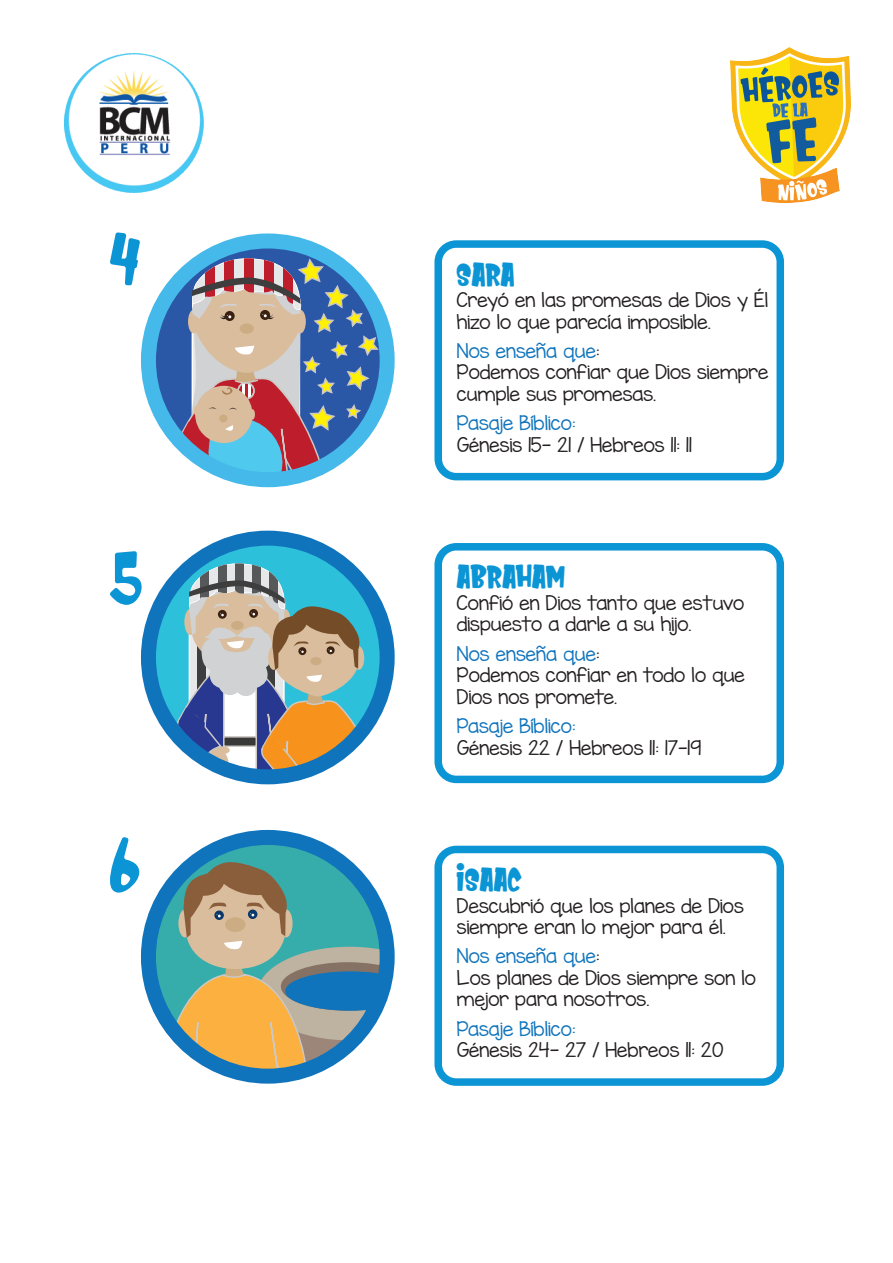
<style>
.page{position:relative;width:893px;height:1263px;background:#fff}
.page>*{position:absolute;margin:0;border:0;box-sizing:border-box;transform-origin:0 0}
.t1{font:75px "Kids Zone";color:#0c95d5}
.t2{font:31.5px "Kids Zone";color:#0c95d5}
.t3{font:18px/21.6px "KG Miss Kindergarten";color:#231f20}
.t4{font:18px "KG Miss Kindergarten";color:#1074bc}
.s1{color:#1074bc}
</style>
<div class="page">
<svg style="left:148px;top:538px;width:231px;height:239px"></svg>
<div style="left:141px;top:531px;width:254px;height:253px;border:15px solid #1074bc;border-radius:50%"></div>
<svg style="left:162px;top:837px;width:224px;height:238px;background:#8ea99b"></svg>
<div style="left:141px;top:830px;width:254px;height:254px;border:15px solid #1074bc;border-radius:50%"></div>
<img style="left:730px;top:48px;width:120px;height:155px">
<div style="left:434px;top:240px;width:350px;height:240px;border:8px solid #0c95d5;border-radius:18px"></div>
<div style="left:434px;top:543px;width:350px;height:240px;border:8px solid #0c95d5;border-radius:18px"></div>
<div style="left:434px;top:846px;width:350px;height:240px;border:8px solid #0c95d5;border-radius:18px"></div>
<svg style="left:148px;top:249px;width:231px;height:231px;background:#8e9aaf"></svg>
<div style="left:141px;top:233px;width:254px;height:254px;border:15px solid #44b9ea;border-radius:50%"></div>
<img style="left:65px;top:54px;width:139px;height:139px">
<h1 class="t1" style="left:110px;top:207px;width:33px">4</h1>
<h1 class="t1" style="left:110px;top:526px;width:35px">5</h1>
<h1 class="t1" style="left:110px;top:813px;width:32px">6</h1>
<h2 class="t2" style="left:457px;top:253px;width:59px">SARA</h2>
<p class="t3" style="left:457px;top:289px;width:313px">Creyó en las promesas de Dios y Él hizo lo que parecía imposible.</p>
<p class="t3" style="left:457px;top:340px;width:313px"><span class="s1">Nos enseña que</span>:<br>Podemos confiar que Dios siempre cumple sus promesas.</p>
<p class="t4" style="left:457px;top:411px;width:120px">Pasaje Bíblico:</p>
<p class="t3" style="left:457px;top:434px;width:237px">Génesis 15- 21 / Hebreos 11: 11</p>
<h2 class="t2" style="left:457px;top:556px;width:110px">ABRAHAM</h2>
<p class="t3" style="left:457px;top:592px;width:289px">Confió en Dios tanto que estuvo dispuesto a darle a su hijo.</p>
<p class="t3" style="left:457px;top:643px;width:289px"><span class="s1">Nos enseña que</span>:<br>Podemos confiar en todo lo que<br>Dios nos promete.</p>
<p class="t4" style="left:457px;top:714px;width:120px">Pasaje Bíblico:</p>
<p class="t3" style="left:457px;top:736px;width:246px">Génesis 22 / Hebreos 11: 17-19</p>
<h2 class="t2" style="left:457px;top:858px;width:67px">ISAAC</h2>
<p class="t3" style="left:457px;top:894px;width:288px">Descubrió que los planes de Dios siempre eran lo mejor para él.</p>
<p class="t3" style="left:457px;top:945px;width:301px"><span class="s1">Nos enseña que</span>:<br>Los planes de Dios siempre son lo mejor para nosotros.</p>
<p class="t4" style="left:457px;top:1016px;width:120px">Pasaje Bíblico:</p>
<p class="t3" style="left:457px;top:1039px;width:268px">Génesis 24- 27 / Hebreos 11: 20</p>
</div>
